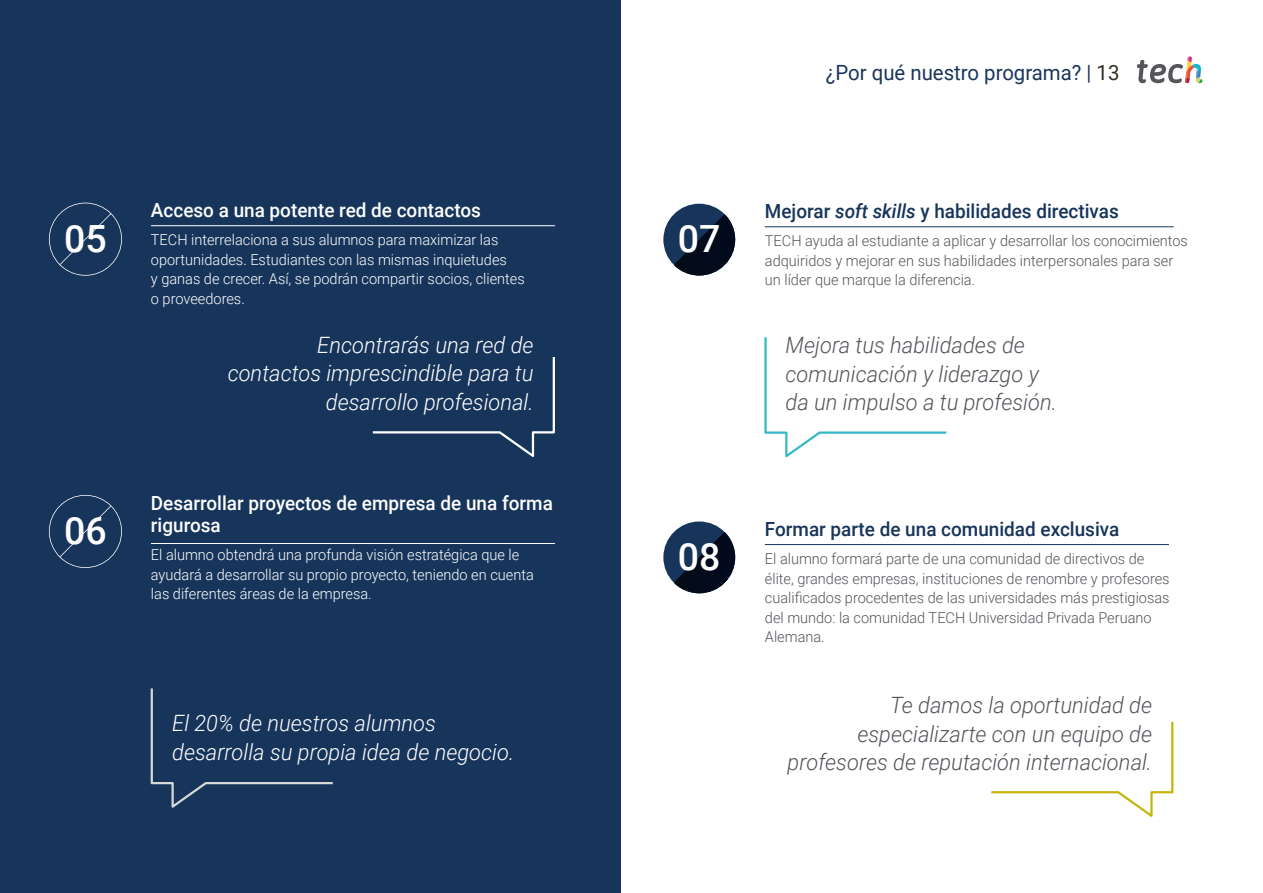
<style>
.page{position:relative;width:1263px;height:893px;background:#fff}
.page>*{position:absolute;margin:0;border:0;box-sizing:border-box;transform-origin:0 0}
.t1{font:500 37.5px "Roboto";color:#fff}
.t2{font:italic 300 22.5px/28.5px "Roboto";color:#52555b}
.t3{font:italic 300 22.5px/28.5px "Roboto";color:#fff;text-align:right}
.t4{font:21px "Roboto";color:#1a355c}
.t5{font:500 19.5px/22.5px "Roboto";color:#fff}
.t6{font:500 19.5px "Roboto";color:#17355b}
.t7{font:300 15px/19.5px "Roboto";color:#52555b}
.t8{font:300 15px/19.5px "Roboto";color:#fff}
.s1{color:#312e20}
.s2{font-style:italic}
</style>
<div class="page">
<div style="left:0;top:0;width:621px;height:893px;background:#17355b"></div>
<svg style="left:1137px;top:57px;width:65px;height:27px"></svg>
<hr style="left:151px;top:225px;width:404px;height:1px;background:#fff">
<hr style="left:765px;top:226px;width:409px;height:1px;background:#17355b">
<svg style="left:372px;top:357px;width:183px;height:100px"></svg>
<hr style="left:151px;top:543px;width:404px;height:1px;background:#fff">
<hr style="left:765px;top:544px;width:404px;height:1px;background:#17355b">
<svg style="left:150px;top:688px;width:183px;height:120px"></svg>
<svg style="left:49px;top:203px;width:73px;height:73px"></svg>
<svg style="left:49px;top:495px;width:73px;height:73px"></svg>
<svg style="left:764px;top:337px;width:183px;height:121px"></svg>
<svg style="left:991px;top:721px;width:183px;height:96px"></svg>
<div style="left:663px;top:204px;width:72px;height:71px;background:#17355b;border-radius:50%"></div>
<svg style="left:674px;top:214px;width:61px;height:61px"></svg>
<div style="left:663px;top:521px;width:72px;height:72px;background:#17355b;border-radius:50%"></div>
<svg style="left:674px;top:532px;width:61px;height:61px"></svg>
<h1 class="t1" style="left:64px;top:212px;width:44px">05</h1>
<h1 class="t1" style="left:64px;top:504px;width:44px">06</h1>
<h3 class="t5" style="left:151px;top:198px;width:331px">Acceso a una potente red de contactos</h3>
<p class="t8" style="left:151px;top:230px;width:375px">TECH interrelaciona a sus alumnos para maximizar las oportunidades. Estudiantes con las mismas inquietudes<br>y ganas de crecer. Así, se podrán compartir socios, clientes o proveedores.</p>
<h2 class="t3" style="left:228px;top:330px;width:307px">Encontrarás una red de contactos imprescindible para tu desarrollo profesional.</h2>
<h3 class="t5" style="left:151px;top:491px;width:403px">Desarrollar proyectos de empresa de una forma rigurosa</h3>
<p class="t8" style="left:151px;top:544px;width:384px">El alumno obtendrá una profunda visión estratégica que le ayudará a desarrollar su propio proyecto, teniendo en cuenta las diferentes áreas de la empresa.</p>
<h2 class="t3" style="left:172px;top:708px;width:343px;text-align:left">El 20% de nuestros alumnos desarrolla su propia idea de negocio.</h2>
<h3 class="t4" style="left:826px;top:58px;width:295px">¿Por qué nuestro programa? | <span class="s1">13</span></h3>
<h1 class="t1" style="left:678px;top:213px;width:44px">07</h1>
<h1 class="t1" style="left:678px;top:530px;width:44px">08</h1>
<h3 class="t6" style="left:765px;top:198px;width:355px">Mejorar <span class="s2">soft skills</span> y habilidades directivas</h3>
<p class="t7" style="left:765px;top:231px;width:424px">TECH ayuda al estudiante a aplicar y desarrollar los conocimientos adquiridos y mejorar en sus habilidades interpersonales para ser un líder que marque la diferencia.</p>
<h2 class="t2" style="left:786px;top:330px;width:273px">Mejora tus habilidades de comunicación y liderazgo y da un impulso a tu profesión.</h2>
<h3 class="t6" style="left:765px;top:515px;width:356px">Formar parte de una comunidad exclusiva</h3>
<p class="t7" style="left:765px;top:548px;width:406px">El alumno formará parte de una comunidad de directivos de élite, grandes empresas, instituciones de renombre y profesores cualificados procedentes de las universidades más prestigiosas del mundo: la comunidad TECH Universidad Privada Peruano Alemana.</p>
<h2 class="t2" style="left:787px;top:690px;width:366px;text-align:right">Te damos la oportunidad de especializarte con un equipo de profesores de reputación internacional.</h2>
</div>
